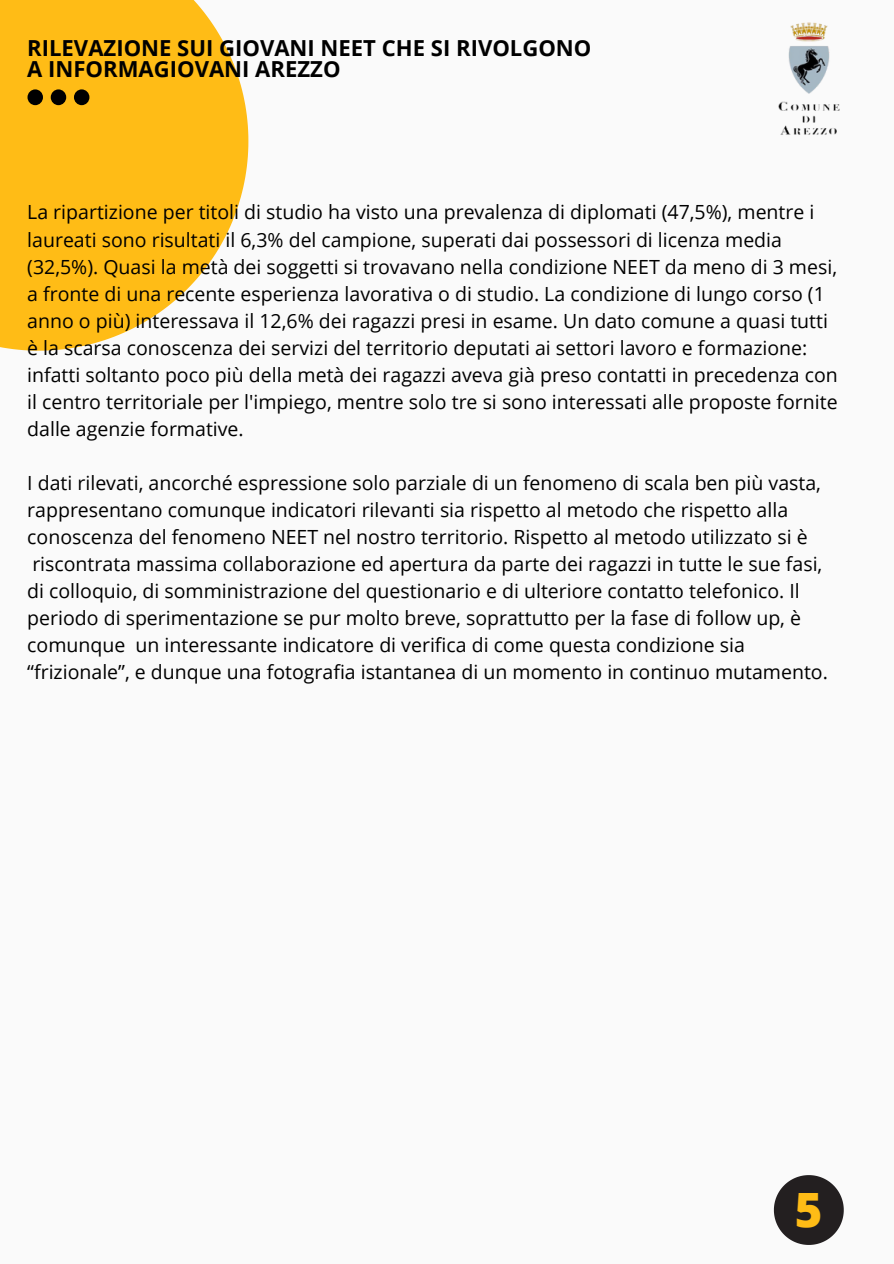
<style>
.page{position:relative;width:894px;height:1264px;background:#fff}
.page>*{position:absolute;margin:0;border:0;box-sizing:border-box;transform-origin:0 0}
.t1{font:800 47.25px "Open Sans";color:#ffbc16}
.t2{font:700 22.05px/21.5px "Open Sans";color:#000}
.t3{font:19.5px/27px "Open Sans";color:#000}
</style>
<div class="page">
<div style="left:0;top:0;width:893px;height:1263px;background:#fafafa"></div>
<svg style="left:0;top:0;width:248px;height:351px;fill:#ffbc16"></svg>
<svg style="left:27px;top:89px;width:62px;height:16px"></svg>
<img style="left:778px;top:22px;width:62px;height:113px">
<svg style="left:773px;top:1175px;width:70px;height:69px"></svg>
<p class="t2" style="left:27px;top:36px;width:565px">RILEVAZIONE SUI GIOVANI NEET CHE SI RIVOLGONO<br>A INFORMAGIOVANI AREZZO</p>
<p class="t3" style="left:27px;top:198px;width:811px">La ripartizione per titoli di studio ha visto una prevalenza di diplomati (47,5%), mentre i laureati sono risultati il 6,3% del campione, superati dai possessori di licenza media (32,5%). Quasi la metà dei soggetti si trovavano nella condizione NEET da meno di 3 mesi, a fronte di una recente esperienza lavorativa o di studio. La condizione di lungo corso (1 anno o più) interessava il 12,6% dei ragazzi presi in esame. Un dato comune a quasi tutti è la scarsa conoscenza dei servizi del territorio deputati ai settori lavoro e formazione: infatti soltanto poco più della metà dei ragazzi aveva già preso contatti in precedenza con il centro territoriale per l'impiego, mentre solo tre si sono interessati alle proposte fornite dalle agenzie formative.</p>
<p class="t3" style="left:27px;top:469px;width:802px">I dati rilevati, ancorché espressione solo parziale di un fenomeno di scala ben più vasta, rappresentano comunque indicatori rilevanti sia rispetto al metodo che rispetto alla conoscenza del fenomeno NEET nel nostro territorio. Rispetto al metodo utilizzato si è riscontrata massima collaborazione ed apertura da parte dei ragazzi in tutte le sue fasi, di colloquio, di somministrazione del questionario e di ulteriore contatto telefonico. Il periodo di sperimentazione se pur molto breve, soprattutto per la fase di follow up, è comunque un interessante indicatore di verifica di come questa condizione sia “frizionale”, e dunque una fotografia istantanea di un momento in continuo mutamento.</p>
<h1 class="t1" style="left:794px;top:1176px;width:29px">5</h1>
</div>
